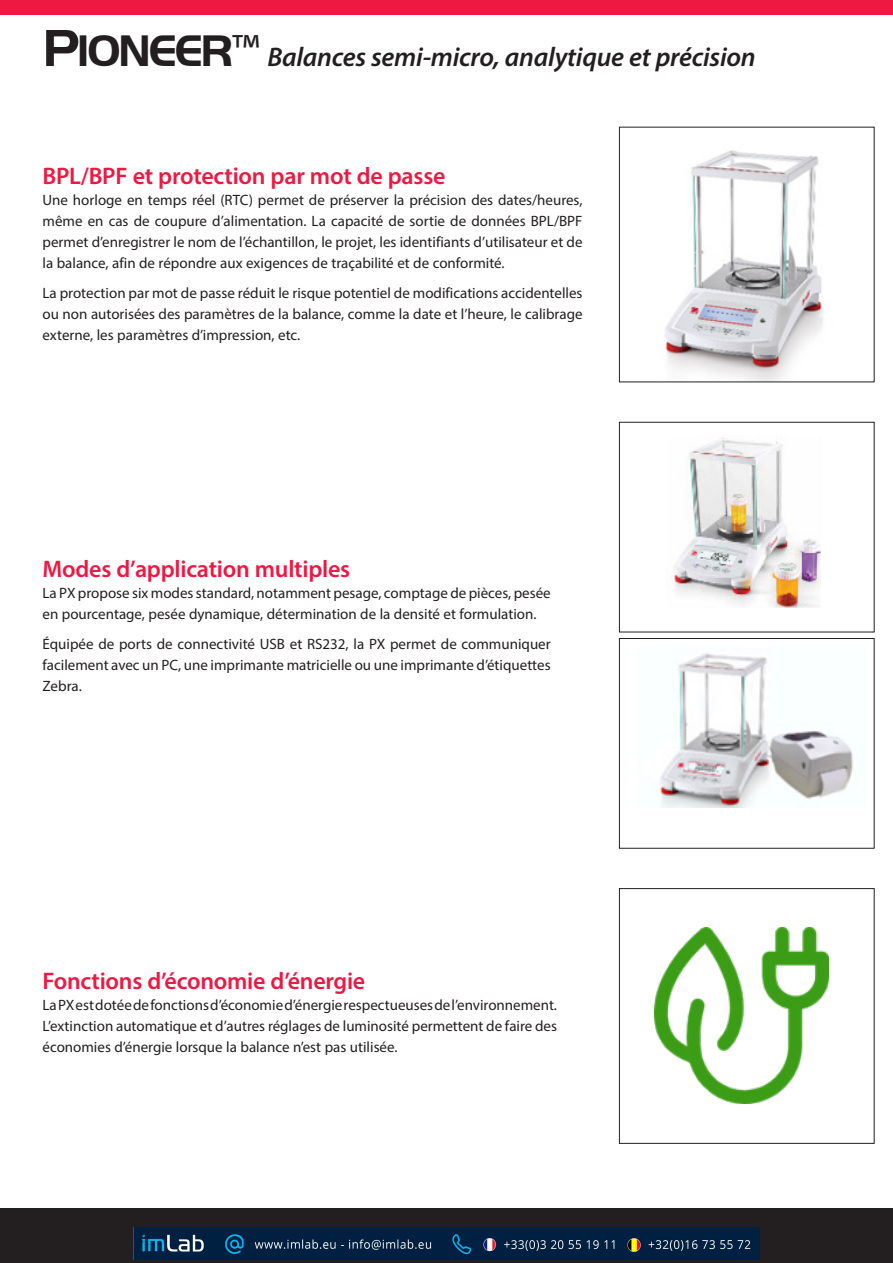
<style>
.page{position:relative;width:893px;height:1263px;background:#fff}
.page>*{position:absolute;margin:0;border:0;box-sizing:border-box;transform-origin:0 0}
.Back_Product_Name{font:italic 600 27px "Myriad Pro";letter-spacing:-.01em;color:#231f20}
.Interior_Paragraph_H{font:600 24px "Myriad Pro";letter-spacing:-.01em;color:#ed1943}
.Interior_Copy_Text{font:15px/21px "Myriad Pro";color:#231f20;text-align:justify}
.s1{font-family:"Handel Got D";font-weight:700;font-style:normal;font-size:54px}
.s2{font-family:"Handel Got D";font-weight:700;font-style:normal;font-size:45.9px}
.s3{font-weight:400;font-style:normal;font-size:45.9px}
</style>
<div class="page">
<div style="left:0;top:0;width:893px;height:15px;background:#ed1943"></div>
<div style="left:0;top:1208px;width:893px;height:55px;background:#231f20"></div>
<img style="left:670px;top:437px;width:151px;height:170px">
<img style="left:654px;top:653px;width:199px;height:154px">
<div style="left:619px;top:422px;width:255px;height:210px;border:1px solid #231f20"></div>
<div style="left:619px;top:638px;width:255px;height:210px;border:1px solid #231f20"></div>
<img style="left:654px;top:928px;width:174px;height:176px">
<div style="left:619px;top:888px;width:255px;height:255px;border:1px solid #231f20"></div>
<img style="left:665px;top:150px;width:159px;height:230px">
<img style="left:134px;top:1228px;width:625px;height:32px">
<p class="Back_Product_Name" style="left:43px;top:40px;width:715px"><span class="s1">P</span><span class="s2">IONEER</span><span class="s3">™</span> Balances semi-micro, analytique et précision</p>
<p class="Interior_Paragraph_H" style="left:43px;top:161px;width:404px">BPL/BPF et protection par mot de passe</p>
<p class="Interior_Copy_Text" style="left:43px;top:189px;width:542px">Une horloge en temps réel (RTC) permet de préserver la précision des dates/heures, même en cas de coupure d’alimentation. La capacité de sortie de données BPL/BPF permet d’enregistrer le nom de l’échantillon, le projet, les identifiants d’utilisateur et de la balance, afin de répondre aux exigences de traçabilité et de conformité.</p>
<p class="Interior_Copy_Text" style="left:43px;top:282px;width:542px">La protection par mot de passe réduit le risque potentiel de modifications accidentelles ou non autorisées des paramètres de la balance, comme la date et l’heure, le calibrage externe, les paramètres d’impression, etc.</p>
<p class="Interior_Paragraph_H" style="left:43px;top:553px;width:309px">Modes d’application multiples</p>
<p class="Interior_Copy_Text" style="left:43px;top:582px;width:510px">La PX propose six modes standard, notamment pesage, comptage de pièces, pesée en pourcentage, pesée dynamique, détermination de la densité et formulation.</p>
<p class="Interior_Copy_Text" style="left:43px;top:633px;width:510px">Équipée de ports de connectivité USB et RS232, la PX permet de communiquer facilement avec un PC, une imprimante matricielle ou une imprimante d’étiquettes Zebra.</p>
<p class="Interior_Paragraph_H" style="left:43px;top:965px;width:324px">Fonctions d’économie d’énergie</p>
<p class="Interior_Copy_Text" style="left:43px;top:994px;width:516px">La PX est dotée de fonctions d’économie d’énergie respectueuses de l’environnement.<br>L’extinction automatique et d’autres réglages de luminosité permettent de faire des économies d’énergie lorsque la balance n’est pas utilisée.</p>
</div>
